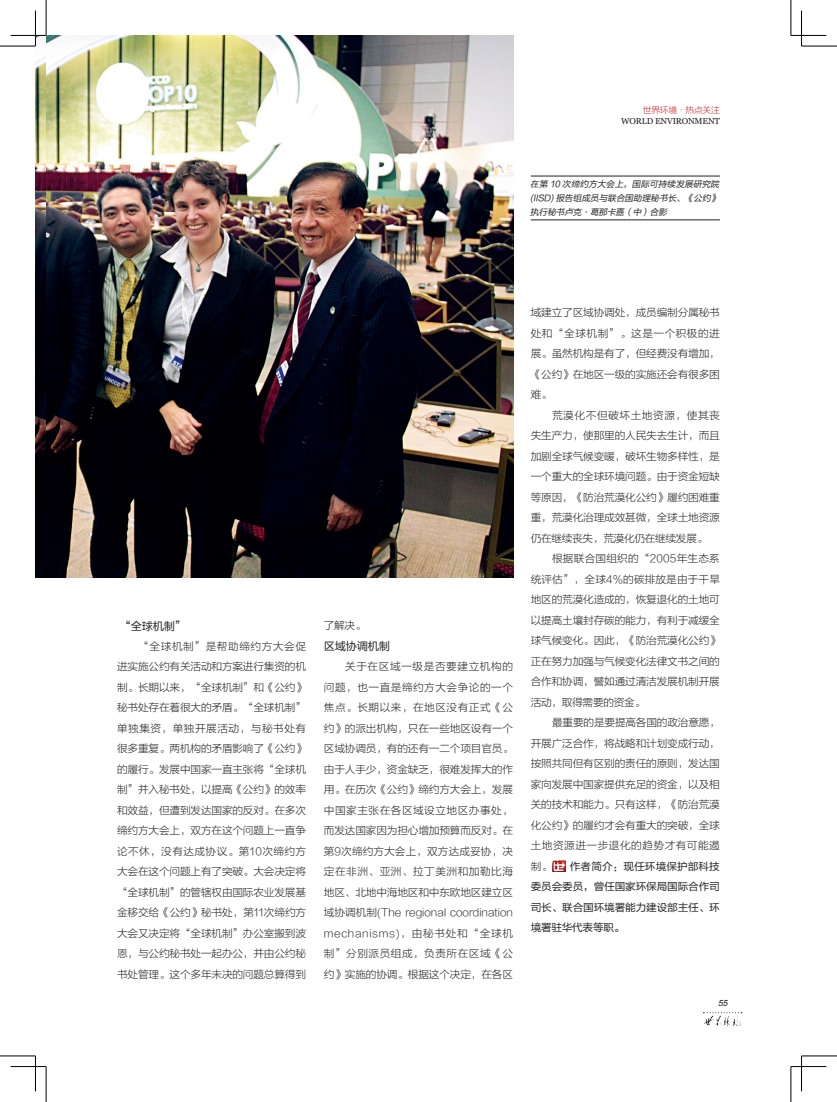
<style>
.page{position:relative;width:837px;height:1102px;background:#fff}
.page>*{position:absolute;margin:0;border:0;box-sizing:border-box;transform-origin:0 0}
.t1{font:11.25px "FZLTHJW GB1 0";letter-spacing:-.025em;color:#231f20}
.t2{font:10.38px/20.5px "FZLTXHJW GB1 0";letter-spacing:-.015em;color:#231f20;text-align:justify}
.t3{font:10.38px/20.5px "FZLTHJW GB1 0";letter-spacing:-.015em;color:#231f20;text-align:justify}
.t4{font:10.38px "FZLTXHJW GB1 0";letter-spacing:.05em;color:#231f20}
.t5{font:10.38px "FZLTXHJW GB1 0";letter-spacing:.01em;color:#231f20}
.t6{font:10.38px "FZLTXHJW GB1 0";letter-spacing:.02em;color:#231f20}
.t7{font:10.38px "FZLTXHJW GB1 0";letter-spacing:.055em;color:#231f20}
.t8{font:italic 8.62px/13.8px "FZLTHJW GB1 0";color:#231f20;text-align:justify}
.t9{font:8.62px/11.1px "Georgia";letter-spacing:-.025em;color:#231f20;text-align:right}
.t10{font:italic 8.62px "Arial";color:#231f20}
.s1{font-family:"FZLTXHJW GB1 0";color:#d1232a}
</style>
<div class="page">
<svg style="left:703px;top:1012px;width:38px;height:9px"></svg>
<img style="left:35px;top:35px;width:478px;height:543px">
<svg style="left:552px;top:861px;width:13px;height:10px"></svg>
<hr style="left:530px;top:220px;width:189px;height:1px;background:#231f20">
<hr style="left:530px;top:176px;width:189px;height:1px;background:#231f20">
<hr style="left:0;top:46px;width:35px;height:1px;background:#000">
<hr style="left:801px;top:46px;width:35px;height:1px;background:#000">
<hr style="left:0;top:1056px;width:35px;height:1px;background:#000">
<hr style="left:801px;top:1056px;width:35px;height:1px;background:#000">
<hr style="left:46px;top:0;width:1px;height:35px;background:#000">
<hr style="left:46px;top:1067px;width:1px;height:35px;background:#000">
<hr style="left:790px;top:0;width:1px;height:35px;background:#000">
<hr style="left:790px;top:1067px;width:1px;height:35px;background:#000">
<hr style="left:11px;top:35px;width:35px;height:1px;background:#000">
<hr style="left:790px;top:35px;width:36px;height:1px;background:#000">
<hr style="left:11px;top:1066px;width:35px;height:1px;background:#000">
<hr style="left:790px;top:1066px;width:36px;height:1px;background:#000">
<hr style="left:35px;top:11px;width:1px;height:35px;background:#000">
<hr style="left:35px;top:1056px;width:1px;height:35px;background:#000">
<hr style="left:801px;top:11px;width:1px;height:35px;background:#000">
<hr style="left:801px;top:1056px;width:1px;height:35px;background:#000">
<p class="t9" style="left:621px;top:104px;width:100px"><span class="s1">世界环境·热点关注<br></span>WORLD ENVIRONMENT</p>
<p class="t8" style="left:530px;top:178px;width:192px">在第 10 次缔约方大会上，国际可持续发展研究院(IISD) 报告组成员与联合国助理秘书长、《公约》执行秘书卢克·葛那卡嘉（中）合影</p>
<p class="t1" style="left:120px;top:620px;width:68px">“全球机制”</p>
<p class="t2" style="left:117px;top:636px;width:191px;text-indent:21px">“全球机制”是帮助缔约方大会促进实施公约有关活动和方案进行集资的机制。长期以来，“全球机制”和《公约》秘书处存在着很大的矛盾。“全球机制”单独集资，单独开展活动，与秘书处有很多重复。两机构的矛盾影响了《公约》的履行。发展中国家一直主张将“全球机制”并入秘书处，以提高《公约》的效率和效益，但遭到发达国家的反对。在多次缔约方大会上，双方在这个问题上一直争论不休，没有达成协议。第10次缔约方大会在这个问题上有了突破。大会决定将“全球机制”的管辖权由国际农业发展基金移交给《公约》秘书处，第11次缔约方大会又决定将“全球机制”办公室搬到波恩，与公约秘书处一起办公，并由公约秘书处管理。这个多年未决的问题总算得到</p>
<p class="t2" style="left:324px;top:616px;width:43px">了解决。</p>
<p class="t1" style="left:324px;top:640px;width:68px">区域协调机制</p>
<p class="t2" style="left:324px;top:657px;width:191px;text-indent:21px">关于在区域一级是否要建立机构的问题，也一直是缔约方大会争论的一个焦点。长期以来，在地区没有正式《公约》的派出机构，只在一些地区设有一个区域协调员，有的还有一二个项目官员。由于人手少，资金缺乏，很难发挥大的作用。在历次《公约》缔约方大会上，发展中国家主张在各区域设立地区办事处，而发达国家因为担心增加预算而反对。在第9次缔约方大会上，双方达成妥协，决定在非洲、亚洲、拉丁美洲和加勒比海地区、北地中海地区和中东欧地区建立区域协调机制(The regional coordination mechanisms)，由秘书处和“全球机制”分别派员组成，负责所在区域《公约》实施的协调。根据这个决定，在各区</p>
<p class="t2" style="left:530px;top:303px;width:190px">域建立了区域协调处，成员编制分属秘书</p>
<p class="t4" style="left:530px;top:327px;width:190px">处和“全球机制”。这是一个积极的进</p>
<p class="t2" style="left:530px;top:344px;width:190px">展。虽然机构是有了，但经费没有增加，</p>
<p class="t2" style="left:530px;top:364px;width:190px">《公约》在地区一级的实施还会有很多困</p>
<p class="t2" style="left:530px;top:385px;width:22px">难。</p>
<p class="t7" style="left:552px;top:409px;width:169px">荒漠化不但破坏土地资源，使其丧</p>
<p class="t2" style="left:530px;top:426px;width:190px">失生产力，使那里的人民失去生计，而且</p>
<p class="t2" style="left:530px;top:446px;width:190px">加剧全球气候变暖，破坏生物多样性，是</p>
<p class="t2" style="left:530px;top:467px;width:190px">一个重大的全球环境问题。由于资金短缺</p>
<p class="t2" style="left:530px;top:487px;width:190px">等原因，《防治荒漠化公约》履约困难重</p>
<p class="t2" style="left:530px;top:508px;width:190px">重，荒漠化治理成效甚微，全球土地资源</p>
<p class="t2" style="left:530px;top:528px;width:178px">仍在继续丧失，荒漠化仍在继续发展。</p>
<p class="t6" style="left:552px;top:553px;width:169px">根据联合国组织的“2005年生态系</p>
<p class="t5" style="left:530px;top:574px;width:191px">统评估”，全球4%的碳排放是由于干旱</p>
<p class="t2" style="left:530px;top:590px;width:190px">地区的荒漠化造成的，恢复退化的土地可</p>
<p class="t2" style="left:530px;top:610px;width:190px">以提高土壤封存碳的能力，有利于减缓全</p>
<p class="t2" style="left:530px;top:631px;width:190px">球气候变化。因此，《防治荒漠化公约》</p>
<p class="t2" style="left:530px;top:651px;width:190px">正在努力加强与气候变化法律文书之间的</p>
<p class="t2" style="left:530px;top:672px;width:190px">合作和协调，譬如通过清洁发展机制开展</p>
<p class="t2" style="left:530px;top:692px;width:116px">活动，取得需要的资金。</p>
<p class="t2" style="left:552px;top:713px;width:169px">最重要的是要提高各国的政治意愿，</p>
<p class="t2" style="left:530px;top:733px;width:190px">开展广泛合作，将战略和计划变成行动，</p>
<p class="t2" style="left:530px;top:754px;width:190px">按照共同但有区别的责任的原则，发达国</p>
<p class="t2" style="left:530px;top:774px;width:190px">家向发展中国家提供充足的资金，以及相</p>
<p class="t2" style="left:530px;top:795px;width:190px">关的技术和能力。只有这样，《防治荒漠</p>
<p class="t2" style="left:530px;top:815px;width:190px">化公约》的履约才会有重大的突破，全球</p>
<p class="t4" style="left:530px;top:840px;width:190px">土地资源进一步退化的趋势才有可能遏</p>
<p class="t2" style="left:530px;top:856px;width:23px">制。</p>
<p class="t3" style="left:530px;top:856px;width:190px;text-indent:39px">作者简介：现任环境保护部科技委员会委员，曾任国家环保局国际合作司司长、联合国环境署能力建设部主任、环境署驻华代表等职。</p>
<p class="t10" style="left:718px;top:998px;width:13px">55</p>
</div>
